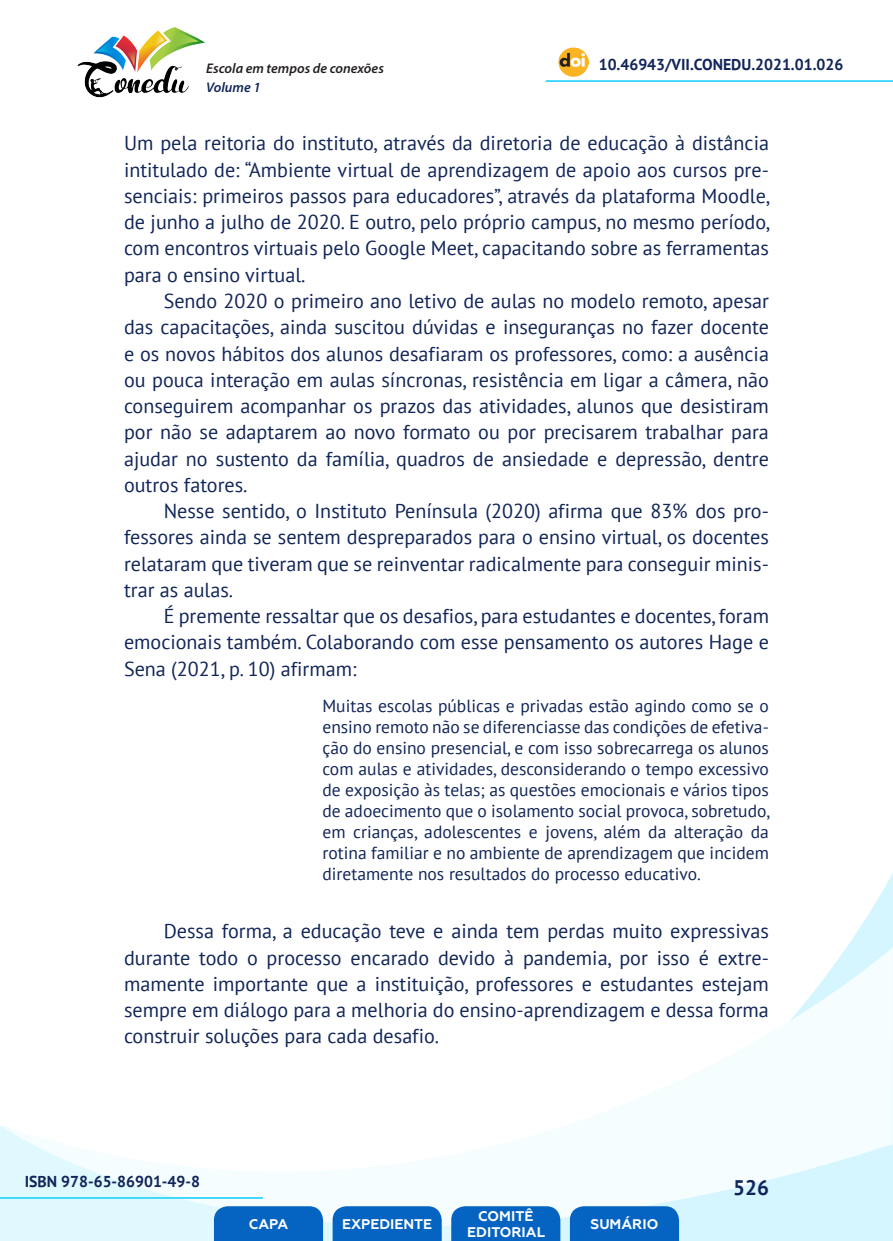
<style>
.page{position:relative;width:893px;height:1241px;background:#fff}
.page>*{position:absolute;margin:0;border:0;box-sizing:border-box;transform-origin:0 0}
.t1{font:700 21px "PT Sans";color:#112558}
._8_CORPO{font:20.12px/26.2px "PT Sans";color:#112558;text-align:justify}
._12_CITACAO{font:17.5px/21px "PT Sans";color:#112558;text-align:justify}
.t2{font:700 15.75px "PT Sans";color:#112558}
.t3{font:700 14px/16.8px "Geometria";color:#fff;text-align:center}
.t4{font:italic 600 14px "Myriad Pro";color:#231f20}
.t5{font:italic 600 14px "Myriad Pro";color:#112558}
</style>
<div class="page">
<svg style="left:848px;top:873px;width:45px;height:73px"></svg>
<svg style="left:0;top:946px;width:893px;height:294px"></svg>
<hr style="left:0;top:1196px;width:263px;height:2px;background:#2dd4fe">
<hr style="left:546px;top:80px;width:347px;height:2px;background:#2dd4fe">
<img style="left:559px;top:47px;width:30px;height:30px">
<img style="left:77px;top:27px;width:128px;height:71px">
<svg style="left:214px;top:1205px;width:109px;height:35px;background:#126bc4"></svg>
<svg style="left:333px;top:1205px;width:109px;height:35px;background:#126bc4"></svg>
<svg style="left:451px;top:1205px;width:109px;height:35px;background:#126bc4"></svg>
<svg style="left:570px;top:1205px;width:109px;height:35px;background:#116bc4"></svg>
<p class="t4" style="left:206px;top:59px;width:179px">Escola em tempos de conexões</p>
<p class="t2" style="left:599px;top:54px;width:246px">10.46943/VII.CONEDU.2021.01.026</p>
<p class="t5" style="left:206px;top:78px;width:56px">Volume 1</p>
<p class="_8_CORPO" style="left:124px;top:130px;width:648px">Um pela reitoria do instituto, através da diretoria de educação à distância intitulado de: “Ambiente virtual de aprendizagem de apoio aos cursos pre&shy;senciais: primeiros passos para educadores”, através da plataforma Moodle, de junho a julho de 2020. E outro, pelo próprio campus, no mesmo período, com encontros virtuais pelo Google Meet, capacitando sobre as ferramentas para o ensino virtual.</p>
<p class="_8_CORPO" style="left:124px;top:287px;width:646px;text-indent:40px">Sendo 2020 o primeiro ano letivo de aulas no modelo remoto, apesar das capacitações, ainda suscitou dúvidas e inseguranças no fazer docente e os novos hábitos dos alunos desafiaram os professores, como: a ausência ou pouca interação em aulas síncronas, resistência em ligar a câmera, não conseguirem acompanhar os prazos das atividades, alunos que desistiram por não se adaptarem ao novo formato ou por precisarem trabalhar para ajudar no sustento da família, quadros de ansiedade e depressão, dentre outros fatores.</p>
<p class="_8_CORPO" style="left:124px;top:497px;width:646px;text-indent:40px">Nesse sentido, o Instituto Península (2020) afirma que 83% dos pro&shy;fessores ainda se sentem despreparados para o ensino virtual, os docentes relataram que tiveram que se reinventar radicalmente para conseguir minis&shy;trar as aulas.</p>
<p class="_8_CORPO" style="left:124px;top:602px;width:646px;text-indent:40px">É premente ressaltar que os desafios, para estudantes e docentes, foram emocionais também. Colaborando com esse pensamento os autores Hage e Sena (2021, p. 10) afirmam:</p>
<p class="_12_CITACAO" style="left:322px;top:694px;width:449px">Muitas escolas públicas e privadas estão agindo como se o ensino remoto não se diferenciasse das condições de efetiva&shy;ção do ensino presencial, e com isso sobrecarrega os alunos com aulas e atividades, desconsiderando o tempo excessivo de exposição às telas; as questões emocionais e vários tipos de adoecimento que o isolamento social provoca, sobretudo, em crianças, adolescentes e jovens, além da alteração da rotina familiar e no ambiente de aprendizagem que incidem diretamente nos resultados do processo educativo.</p>
<p class="_8_CORPO" style="left:124px;top:917px;width:646px;text-indent:40px">Dessa forma, a educação teve e ainda tem perdas muito expressivas durante todo o processo encarado devido à pandemia, por isso é extre&shy;mamente importante que a instituição, professores e estudantes estejam sempre em diálogo para a melhoria do ensino-aprendizagem e dessa forma construir soluções para cada desafio.</p>
<p class="t2" style="left:25px;top:1170px;width:177px">ISBN 978-65-86901-49-8</p>
<p class="t3" style="left:249px;top:1215px;width:41px">CAPA</p>
<p class="t3" style="left:342px;top:1215px;width:92px">EXPEDIENTE</p>
<p class="t3" style="left:467px;top:1207px;width:79px">COMITÊ<br>EDITORIAL</p>
<p class="t3" style="left:590px;top:1215px;width:69px">SUMÁRIO</p>
<p class="t1" style="left:733px;top:1173px;width:37px">526</p>
</div>
